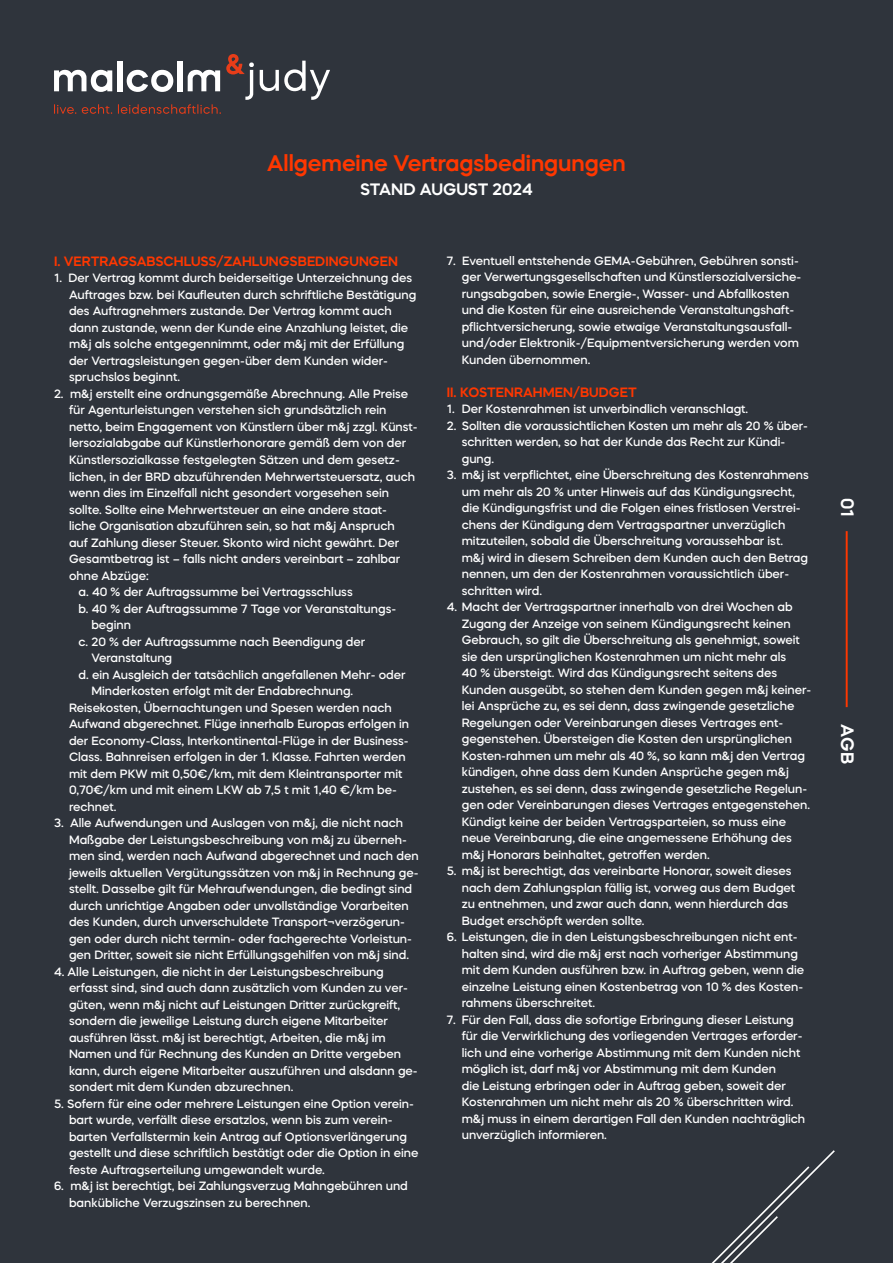
<style>
.page{position:relative;width:893px;height:1263px;background:#2f343c}
.page>*{position:absolute;margin:0;border:0;box-sizing:border-box;transform-origin:0 0}
.t1{font:600 22.5px "Mazzard H";color:#ff3700}
.t2{font:600 18px "Mazzard H";color:#fff}
.t3{font:600 16.5px "Mazzard H";color:#fff}
.t4{font:600 13.5px "Mazzard H";color:#ff3700}
.t5{font:500 12px/16.5px "Mazzard H";color:#fff}
</style>
<div class="page">
<hr style="left:846px;top:531px;width:2px;height:176px;background:#ff3700">
<svg style="left:260px;top:61px;width:70px;height:39px"></svg>
<svg style="left:54px;top:54px;width:200px;height:60px"></svg>
<svg style="left:711px;top:1150px;width:124px;height:113px"></svg>
<h1 class="t1" style="left:267px;top:148px;width:360px">Allgemeine Vertragsbedingungen</h1>
<h3 class="t3" style="left:360px;top:178px;width:174px">STAND AUGUST 2024</h3>
<p class="t4" style="left:54px;top:252px;width:345px">I. VERTRAGSABSCHLUSS/ZAHLUNGSBEDINGUNGEN</p>
<p class="t5" style="left:69px;top:270px;width:349px;text-indent:-15px">1. Der Vertrag kommt durch beiderseitige Unterzeichnung des Auftrages bzw. bei Kaufleuten durch schriftliche Bestätigung des Auftragnehmers zustande. Der Vertrag kommt auch dann zustande, wenn der Kunde eine Anzahlung leistet, die m&amp;j als solche entgegennimmt, oder m&amp;j mit der Erfüllung der Vertragsleistungen gegen-über dem Kunden wider&shy;spruchslos beginnt.</p>
<p class="t5" style="left:54px;top:385px;width:356px">2. m&amp;j erstellt eine ordnungsgemäße Abrechnung. Alle Preise</p>
<p class="t5" style="left:69px;top:402px;width:319px">für Agenturleistungen verstehen sich grundsätzlich rein</p>
<p class="t5" style="left:69px;top:418px;width:350px">netto, beim Engagement von Künstlern über m&amp;j zzgl. Künst-</p>
<p class="t5" style="left:69px;top:435px;width:339px">lersozialabgabe auf Künstlerhonorare gemäß dem von der</p>
<p class="t5" style="left:69px;top:451px;width:332px">Künstlersozialkasse festgelegten Sätzen und dem gesetz-</p>
<p class="t5" style="left:69px;top:468px;width:348px">lichen, in der BRD abzuführenden Mehrwertsteuersatz, auch</p>
<p class="t5" style="left:69px;top:484px;width:321px">wenn dies im Einzelfall nicht gesondert vorgesehen sein</p>
<p class="t5" style="left:69px;top:501px;width:320px">sollte. Sollte eine Mehrwertsteuer an eine andere staat-</p>
<p class="t5" style="left:69px;top:517px;width:327px">liche Organisation abzuführen sein, so hat m&amp;j Anspruch</p>
<p class="t5" style="left:69px;top:534px;width:332px">auf Zahlung dieser Steuer. Skonto wird nicht gewährt. Der</p>
<p class="t5" style="left:69px;top:550px;width:333px">Gesamtbetrag ist – falls nicht anders vereinbart – zahlbar</p>
<p class="t5" style="left:69px;top:567px;width:81px">ohne Abzüge:</p>
<p class="t5" style="left:79px;top:583px;width:276px">a. 40 % der Auftragssumme bei Vertragsschluss</p>
<p class="t5" style="left:79px;top:600px;width:319px">b. 40 % der Auftragssumme 7 Tage vor Veranstaltungs-</p>
<p class="t5" style="left:91px;top:616px;width:41px">beginn</p>
<p class="t5" style="left:79px;top:633px;width:288px">c. 20 % der Auftragssumme nach Beendigung der</p>
<p class="t5" style="left:91px;top:649px;width:82px">Veranstaltung</p>
<p class="t5" style="left:79px;top:666px;width:328px">d. ein Ausgleich der tatsächlich angefallenen Mehr- oder</p>
<p class="t5" style="left:91px;top:682px;width:263px">Minderkosten erfolgt mit der Endabrechnung.</p>
<p class="t5" style="left:69px;top:699px;width:324px">Reisekosten, Übernachtungen und Spesen werden nach</p>
<p class="t5" style="left:69px;top:715px;width:342px">Aufwand abgerechnet. Flüge innerhalb Europas erfolgen in</p>
<p class="t5" style="left:69px;top:732px;width:341px">der Economy-Class, Interkontinental-Flüge in der Business-</p>
<p class="t5" style="left:69px;top:748px;width:338px">Class. Bahnreisen erfolgen in der 1. Klasse. Fahrten werden</p>
<p class="t5" style="left:69px;top:765px;width:335px">mit dem PKW mit 0,50€/km, mit dem Kleintransporter mit</p>
<p class="t5" style="left:69px;top:781px;width:330px">0,70€/km und mit einem LKW ab 7,5 t mit 1,40 €/km be-</p>
<p class="t5" style="left:69px;top:798px;width:49px">rechnet.</p>
<p class="t5" style="left:69px;top:814px;width:351px;text-indent:-15px">3. Alle Aufwendungen und Auslagen von m&amp;j, die nicht nach Maßgabe der Leistungsbeschreibung von m&amp;j zu überneh&shy;men sind, werden nach Aufwand abgerechnet und nach den jeweils aktuellen Vergütungssätzen von m&amp;j in Rechnung ge&shy;stellt. Dasselbe gilt für Mehraufwendungen, die bedingt sind durch unrichtige Angaben oder unvollständige Vorarbeiten des Kunden, durch unverschuldete Transport¬verzögerun&shy;gen oder durch nicht termin- oder fachgerechte Vorleistun&shy;gen Dritter, soweit sie nicht Erfüllungsgehilfen von m&amp;j sind.</p>
<p class="t5" style="left:69px;top:963px;width:350px;text-indent:-15px">4. Alle Leistungen, die nicht in der Leistungsbeschreibung erfasst sind, sind auch dann zusätzlich vom Kunden zu ver&shy;güten, wenn m&amp;j nicht auf Leistungen Dritter zurückgreift, sondern die jeweilige Leistung durch eigene Mitarbeiter ausführen lässt. m&amp;j ist berechtigt, Arbeiten, die m&amp;j im Namen und für Rechnung des Kunden an Dritte vergeben kann, durch eigene Mitarbeiter auszuführen und alsdann ge&shy;sondert mit dem Kunden abzurechnen.</p>
<p class="t5" style="left:69px;top:1095px;width:351px;text-indent:-15px">5. Sofern für eine oder mehrere Leistungen eine Option verein&shy;bart wurde, verfällt diese ersatzlos, wenn bis zum verein&shy;barten Verfallstermin kein Antrag auf Optionsverlängerung gestellt und diese schriftlich bestätigt oder die Option in eine feste Auftragserteilung umgewandelt wurde.</p>
<p class="t5" style="left:69px;top:1177px;width:340px;text-indent:-15px">6. m&amp;j ist berechtigt, bei Zahlungsverzug Mahngebühren und bankübliche Verzugszinsen zu berechnen.</p>
<p class="t5" style="left:462px;top:252px;width:341px;text-indent:-15px">7. Eventuell entstehende GEMA-Gebühren, Gebühren sonsti&shy;ger Verwertungsgesellschaften und Künstlersozialversiche&shy;rungsabgaben, sowie Energie-, Wasser- und Abfallkosten und die Kosten für eine ausreichende Veranstaltungshaft&shy;pflichtversicherung, sowie etwaige Veranstaltungsausfall&shy;und/oder Elektronik-/Equipmentversicherung werden vom Kunden übernommen.</p>
<p class="t4" style="left:447px;top:383px;width:192px">II. KOSTENRAHMEN/BUDGET</p>
<p class="t5" style="left:447px;top:401px;width:303px">1. Der Kostenrahmen ist unverbindlich veranschlagt.</p>
<p class="t5" style="left:462px;top:417px;width:348px;text-indent:-15px">2. Sollten die voraussichtlichen Kosten um mehr als 20 % über&shy;schritten werden, so hat der Kunde das Recht zur Kündi&shy;gung.</p>
<p class="t5" style="left:462px;top:467px;width:349px;text-indent:-15px">3. m&amp;j ist verpflichtet, eine Überschreitung des Kostenrahmens um mehr als 20 % unter Hinweis auf das Kündigungsrecht, die Kündigungsfrist und die Folgen eines fristlosen Verstrei&shy;chens der Kündigung dem Vertragspartner unverzüglich mitzuteilen, sobald die Überschreitung voraussehbar ist.<br>m&amp;j wird in diesem Schreiben dem Kunden auch den Betrag nennen, um den der Kostenrahmen voraussichtlich über&shy;schritten wird.</p>
<p class="t5" style="left:462px;top:599px;width:351px;text-indent:-15px">4. Macht der Vertragspartner innerhalb von drei Wochen ab Zugang der Anzeige von seinem Kündigungsrecht keinen Gebrauch, so gilt die Überschreitung als genehmigt, soweit sie den ursprünglichen Kostenrahmen um nicht mehr als<br>40 % übersteigt. Wird das Kündigungsrecht seitens des Kunden ausgeübt, so stehen dem Kunden gegen m&amp;j keiner&shy;lei Ansprüche zu, es sei denn, dass zwingende gesetzliche Regelungen oder Vereinbarungen dieses Vertrages ent&shy;gegenstehen. Übersteigen die Kosten den ursprünglichen Kosten-rahmen um mehr als 40 %, so kann m&amp;j den Vertrag kündigen, ohne dass dem Kunden Ansprüche gegen m&amp;j zustehen, es sei denn, dass zwingende gesetzliche Regelun&shy;gen oder Vereinbarungen dieses Vertrages entgegenstehen.<br>Kündigt keine der beiden Vertragsparteien, so muss eine neue Vereinbarung, die eine angemessene Erhöhung des m&amp;j Honorars beinhaltet, getroffen werden.</p>
<p class="t5" style="left:462px;top:863px;width:335px;text-indent:-15px">5. m&amp;j ist berechtigt, das vereinbarte Honorar, soweit dieses nach dem Zahlungsplan fällig ist, vorweg aus dem Budget zu entnehmen, und zwar auch dann, wenn hierdurch das Budget erschöpft werden sollte.</p>
<p class="t5" style="left:462px;top:929px;width:344px;text-indent:-15px">6. Leistungen, die in den Leistungsbeschreibungen nicht ent&shy;halten sind, wird die m&amp;j erst nach vorheriger Abstimmung mit dem Kunden ausführen bzw. in Auftrag geben, wenn die einzelne Leistung einen Kostenbetrag von 10 % des Kosten&shy;rahmens überschreitet.</p>
<p class="t5" style="left:462px;top:1011px;width:345px;text-indent:-15px">7. Für den Fall, dass die sofortige Erbringung dieser Leistung für die Verwirklichung des vorliegenden Vertrages erforder&shy;lich und eine vorherige Abstimmung mit dem Kunden nicht möglich ist, darf m&amp;j vor Abstimmung mit dem Kunden<br>die Leistung erbringen oder in Auftrag geben, soweit der Kostenrahmen um nicht mehr als 20 % überschritten wird. m&amp;j muss in einem derartigen Fall den Kunden nachträglich unverzüglich informieren.</p>
<h2 class="t2" style="left:859px;top:498px;width:22px;rotate:90deg">01</h2>
<h2 class="t2" style="left:859px;top:724px;width:42px;rotate:90deg">AGB</h2>
</div>
